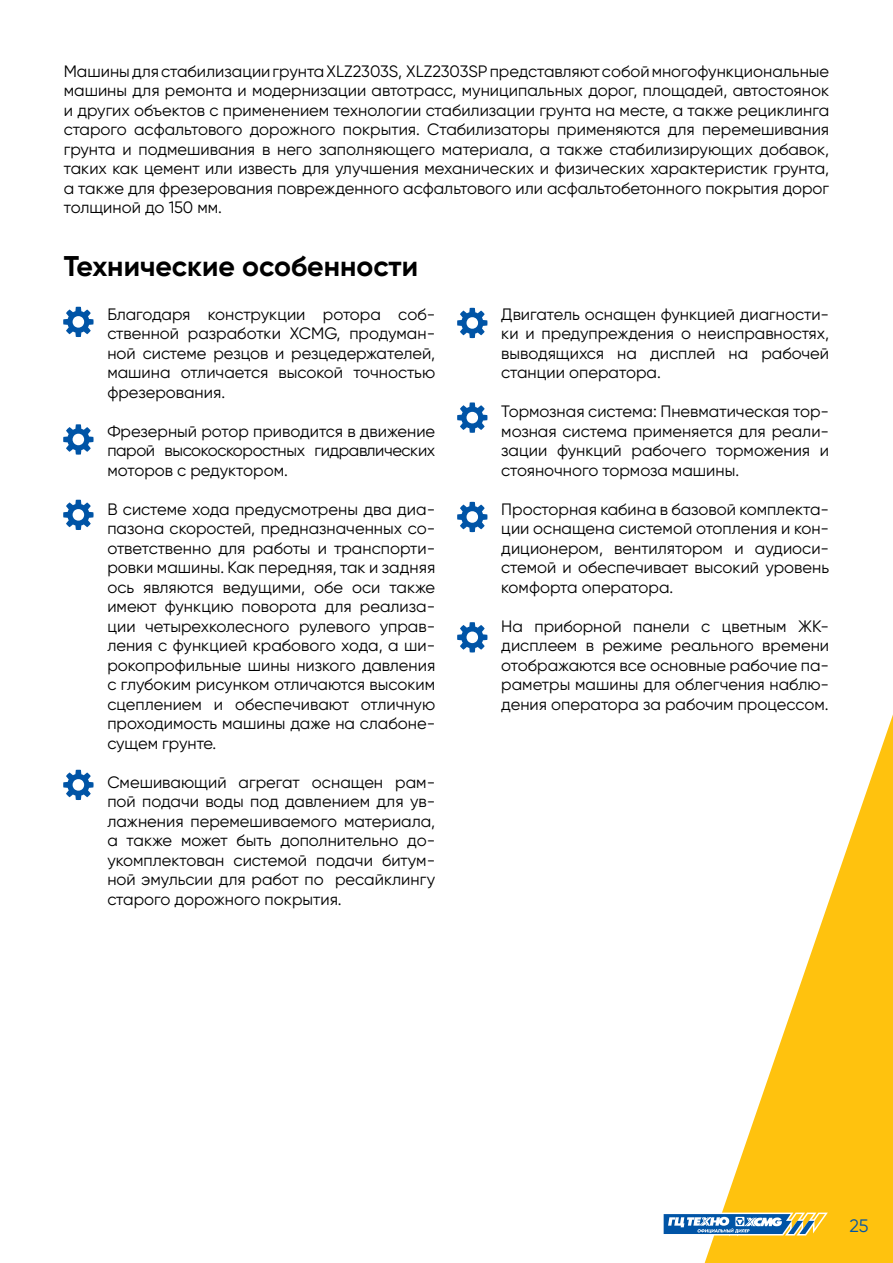
<style>
.page{position:relative;width:893px;height:1263px;background:#fff}
.page>*{position:absolute;margin:0;border:0;box-sizing:border-box;transform-origin:0 0}
.t1{font:700 28.5px "Gilroy";color:#000}
.t2{font:18px "Gilroy";color:#0054a6}
.t3{font:16.5px/19.5px "Gilroy";color:#000;text-align:justify}
</style>
<div class="page">
<svg style="left:63px;top:307px;width:31px;height:30px"></svg>
<svg style="left:63px;top:424px;width:31px;height:31px"></svg>
<svg style="left:63px;top:500px;width:31px;height:30px"></svg>
<svg style="left:63px;top:770px;width:31px;height:30px"></svg>
<svg style="left:457px;top:308px;width:30px;height:30px"></svg>
<svg style="left:457px;top:402px;width:30px;height:31px"></svg>
<svg style="left:457px;top:502px;width:30px;height:30px"></svg>
<svg style="left:457px;top:622px;width:30px;height:30px"></svg>
<svg style="left:729px;top:714px;width:164px;height:549px;fill:#ffc20e"></svg>
<svg style="left:663px;top:1190px;width:168px;height:73px"></svg>
<p class="t3" style="left:64px;top:61px;width:767px">Машины для стабилизации грунта XLZ2303S, XLZ2303SP представляют собой многофункциональные машины для ремонта и модернизации автотрасс, муниципальных дорог, площадей, автостоянок и других объектов с применением технологии стабилизации грунта на месте, а также рециклинга старого асфальтового дорожного покрытия. Стабилизаторы применяются для перемешивания грунта и подмешивания в него заполняющего материала, а также стабилизирующих добавок, таких как цемент или известь для улучшения механических и физических характеристик грунта, а также для фрезерования поврежденного асфальтового или асфальтобетонного покрытия дорог толщиной до 150 мм.</p>
<h1 class="t1" style="left:64px;top:249px;width:356px">Технические особенности</h1>
<p class="t3" style="left:107px;top:304px;width:329px">Благодаря конструкции ротора соб&shy;ственной разработки XCMG, продуман&shy;ной системе резцов и резцедержателей, машина отличается высокой точностью фрезерования.</p>
<p class="t3" style="left:107px;top:421px;width:329px">Фрезерный ротор приводится в движение парой высокоскоростных гидравлических моторов с редуктором.</p>
<p class="t3" style="left:107px;top:499px;width:329px">В системе хода предусмотрены два диа&shy;пазона скоростей, предназначенных со&shy;ответственно для работы и транспорти&shy;ровки машины. Как передняя, так и задняя ось являются ведущими, обе оси также имеют функцию поворота для реализа&shy;ции четырехколесного рулевого управ&shy;ления с функцией крабового хода, а ши&shy;рокопрофильные шины низкого давления с глубоким рисунком отличаются высоким сцеплением и обеспечивают отличную проходимость машины даже на слабоне&shy;сущем грунте.</p>
<p class="t3" style="left:107px;top:772px;width:329px">Смешивающий агрегат оснащен рам&shy;пой подачи воды под давлением для ув&shy;лажнения перемешиваемого материала, а также может быть дополнительно до&shy;укомплектован системой подачи битум&shy;ной эмульсии для работ по ресайклингу старого дорожного покрытия.</p>
<p class="t3" style="left:501px;top:304px;width:329px">Двигатель оснащен функцией диагности&shy;ки и предупреждения о неисправностях, выводящихся на дисплей на рабочей станции оператора.</p>
<p class="t3" style="left:501px;top:401px;width:329px">Тормозная система: Пневматическая тор&shy;мозная система применяется для реали&shy;зации функций рабочего торможения и стояночного тормоза машины.</p>
<p class="t3" style="left:501px;top:499px;width:329px">Просторная кабина в базовой комплекта&shy;ции оснащена системой отопления и кон&shy;диционером, вентилятором и аудиоси&shy;стемой и обеспечивает высокий уровень комфорта оператора.</p>
<p class="t3" style="left:501px;top:616px;width:329px">На приборной панели с цветным ЖК&shy;дисплеем в режиме реального времени отображаются все основные рабочие па&shy;раметры машины для облегчения наблю&shy;дения оператора за рабочим процессом.</p>
<p class="t2" style="left:849px;top:1215px;width:21px">25</p>
</div>
